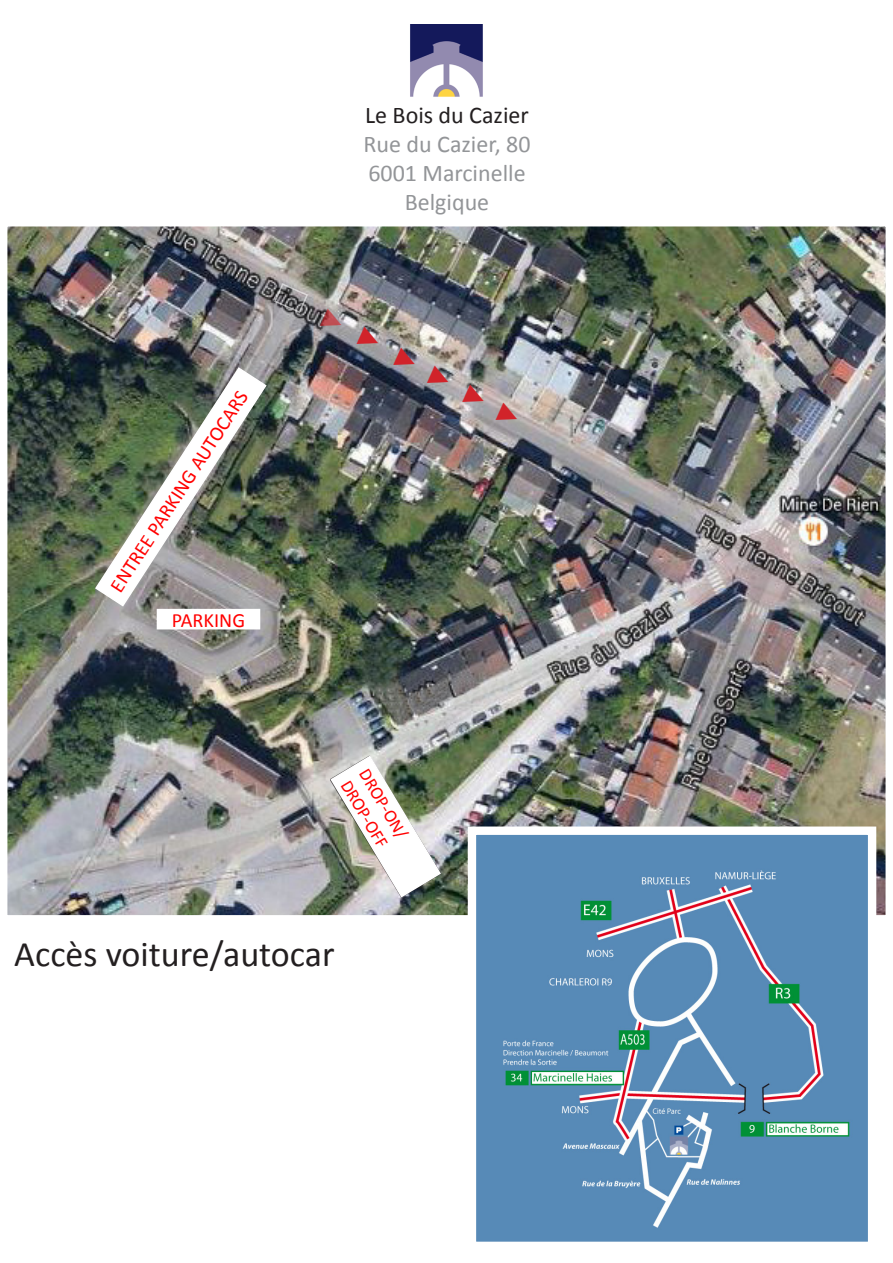
<style>
.page{position:relative;width:893px;height:1263px;background:#fff}
.page>*{position:absolute;margin:0;border:0;box-sizing:border-box;transform-origin:0 0}
.t1{font:36px "Calibri";color:#231f20}
.t2{font:24px "Calibri";color:#939598}
.t3{font:24px "Calibri";color:#231f20}
.t4{font:20.25px "Calibri";color:#f00}
.t5{font:18px "Calibri";color:#f00}
</style>
<div class="page">
<img style="left:7px;top:226px;width:879px;height:690px">
<div style="left:157px;top:610px;width:103px;height:19px;background:#fff"></div>
<svg style="left:94px;top:366px;width:174px;height:242px"></svg>
<img style="left:329px;top:754px;width:113px;height:144px">
<svg style="left:273px;top:282px;width:36px;height:32px"></svg>
<img style="left:477px;top:835px;width:390px;height:406px">
<div style="left:468px;top:826px;width:408px;height:424px;border:8px solid #fff"></div>
<img style="left:410px;top:25px;width:73px;height:72px">
<svg style="left:357px;top:327px;width:25px;height:25px"></svg>
<svg style="left:320px;top:308px;width:25px;height:26px"></svg>
<svg style="left:394px;top:348px;width:25px;height:25px"></svg>
<svg style="left:427px;top:365px;width:25px;height:25px"></svg>
<svg style="left:462px;top:384px;width:26px;height:25px"></svg>
<svg style="left:496px;top:402px;width:25px;height:25px"></svg>
<p class="t4" style="left:104px;top:583px;width:237px;rotate:-57deg">ENTREE PARKING AUTOCARS</p>
<p class="t4" style="left:172px;top:607px;width:75px">PARKING</p>
<p class="t3" style="left:365px;top:100px;width:165px">Le Bois du Cazier</p>
<p class="t2" style="left:364px;top:129px;width:168px">Rue du Cazier, 80</p>
<p class="t2" style="left:368px;top:158px;width:159px">6001 Marcinelle</p>
<p class="t2" style="left:405px;top:187px;width:86px">Belgique</p>
<p class="t5" style="left:373px;top:764px;width:79px;rotate:59deg">DROP-ON/</p>
<p class="t5" style="left:355px;top:776px;width:77px;rotate:59deg">DROP-OFF</p>
<p class="t1" style="left:14px;top:931px;width:322px">Accès voiture/autocar</p>
</div>
